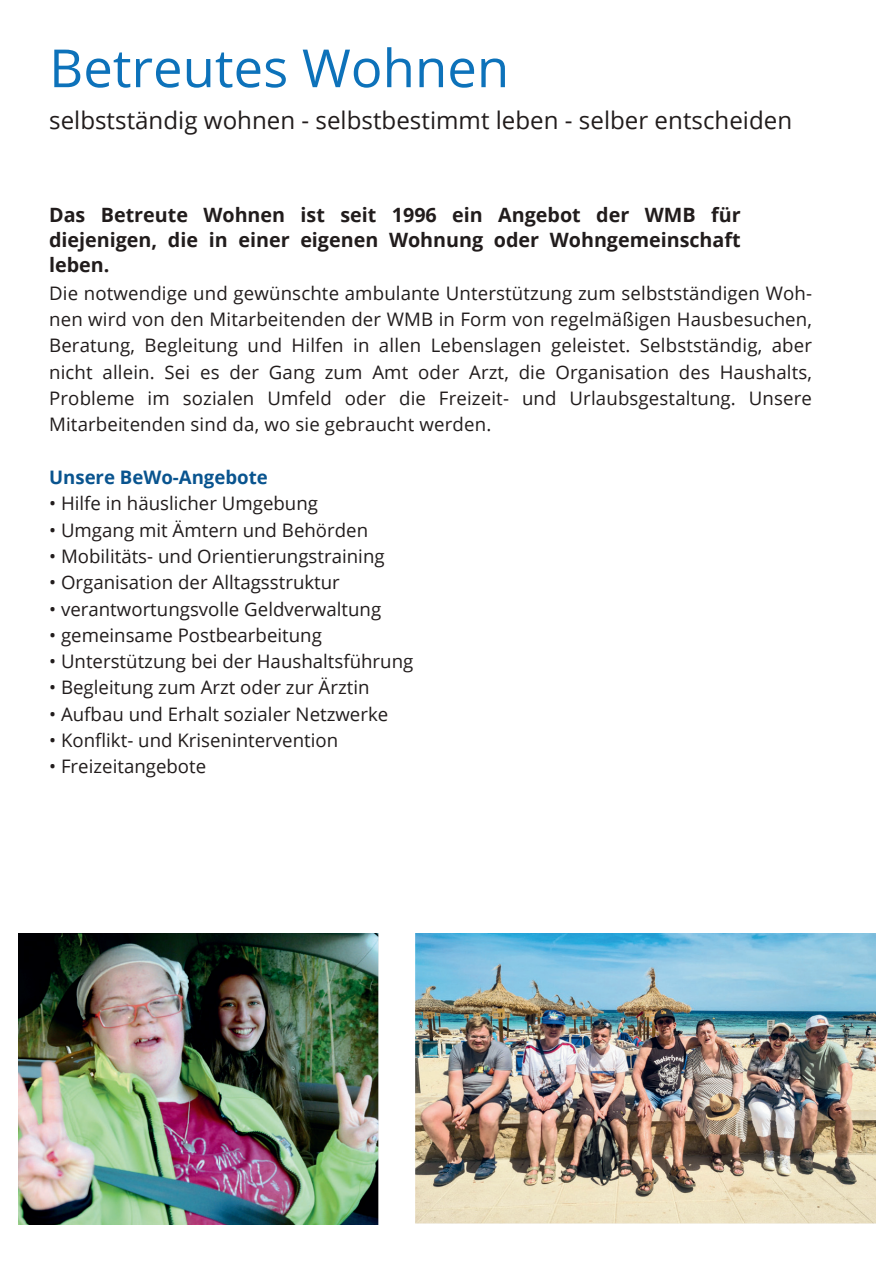
<style>
.page{position:relative;width:893px;height:1264px;background:#fff}
.page>*{position:absolute;margin:0;border:0;box-sizing:border-box;transform-origin:0 0}
.t1{font:52.65px "Open Sans";color:#0d72ba}
.t2{font:24.15px "Open Sans";color:#211c1c}
.t3{font:700 19.65px/24.6px "Open Sans";color:#211c1c;text-align:justify}
.t4{font:18.6px/26.2px "Open Sans";color:#211c1c;text-align:justify}
.t5{font:700 18.6px "Open Sans";color:#09548f}
</style>
<div class="page">
<img style="left:18px;top:933px;width:857px;height:291px">
<h1 class="t1" style="left:49px;top:32px;width:461px">Betreutes Wohnen</h1>
<p class="t2" style="left:49px;top:104px;width:744px">selbstständig wohnen - selbstbestimmt leben - selber entscheiden</p>
<p class="t3" style="left:49px;top:202px;width:693px">Das Betreute Wohnen ist seit 1996 ein Angebot der WMB für diejenigen, die in einer eigenen Wohnung oder Wohngemeinschaft leben.</p>
<p class="t4" style="left:49px;top:279px;width:764px">Die notwendige und gewünschte ambulante Unterstützung zum selbstständigen Woh&shy;nen wird von den Mitarbeitenden der WMB in Form von regelmäßigen Hausbesuchen, Beratung, Begleitung und Hilfen in allen Lebenslagen geleistet. Selbstständig, aber nicht allein. Sei es der Gang zum Amt oder Arzt, die Organisation des Haushalts, Probleme im sozialen Umfeld oder die Freizeit- und Urlaubsgestaltung. Unsere Mitarbeitenden sind da, wo sie gebraucht werden.</p>
<p class="t5" style="left:49px;top:464px;width:220px">Unsere BeWo-Angebote</p>
<p class="t4" style="left:49px;top:490px;width:270px">• Hilfe in häuslicher Umgebung</p>
<p class="t4" style="left:49px;top:516px;width:320px">• Umgang mit Ämtern und Behörden</p>
<p class="t4" style="left:49px;top:542px;width:337px">• Mobilitäts- und Orientierungstraining</p>
<p class="t4" style="left:49px;top:569px;width:292px">• Organisation der Alltagsstruktur</p>
<p class="t4" style="left:49px;top:595px;width:333px">• verantwortungsvolle Geldverwaltung</p>
<p class="t4" style="left:49px;top:621px;width:274px">• gemeinsame Postbearbeitung</p>
<p class="t4" style="left:49px;top:647px;width:366px">• Unterstützung bei der Haushaltsführung</p>
<p class="t4" style="left:49px;top:674px;width:322px">• Begleitung zum Arzt oder zur Ärztin</p>
<p class="t4" style="left:49px;top:700px;width:340px">• Aufbau und Erhalt sozialer Netzwerke</p>
<p class="t4" style="left:49px;top:726px;width:290px">• Konflikt- und Krisenintervention</p>
<p class="t4" style="left:49px;top:753px;width:159px">• Freizeitangebote</p>
</div>
